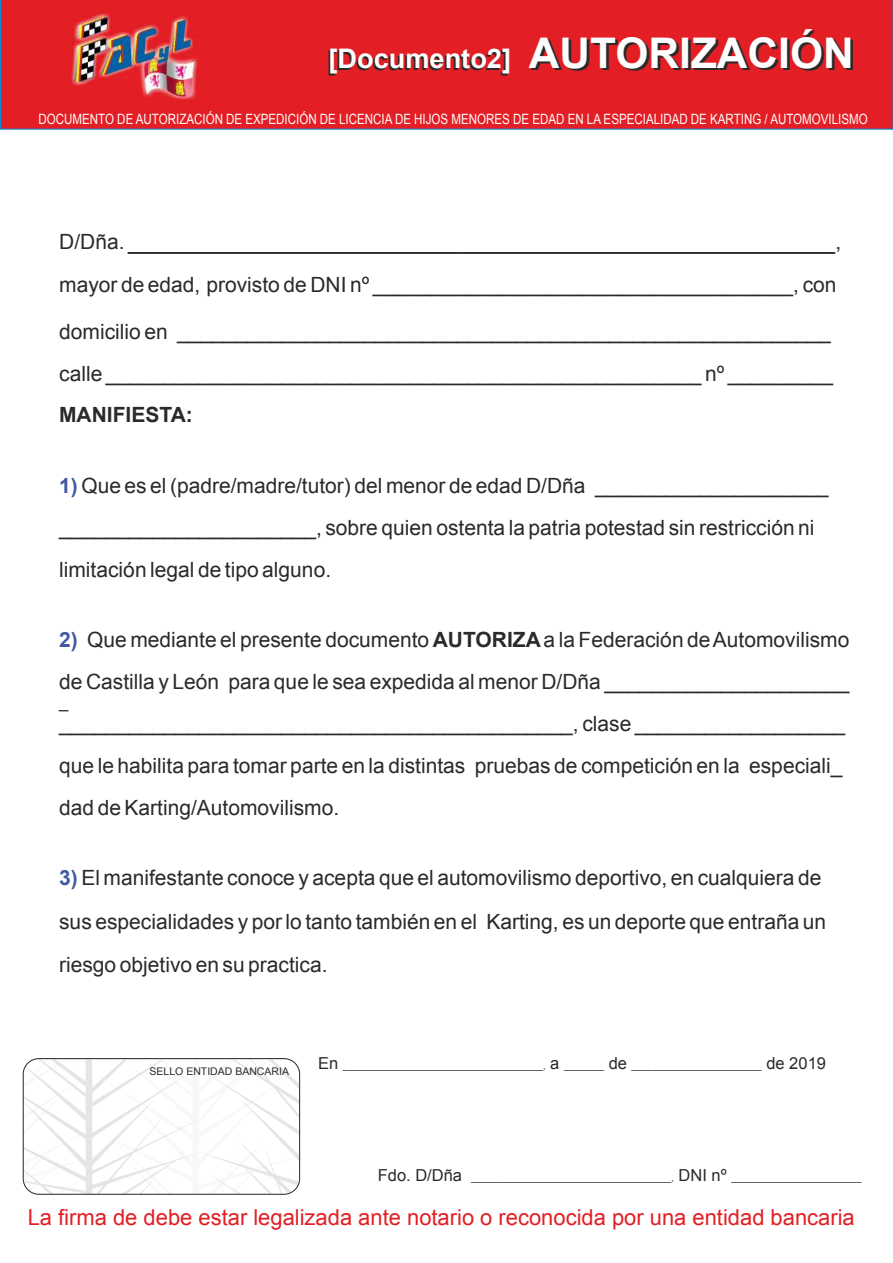
<style>
.page{position:relative;width:893px;height:1263px;background:#fff}
.page>*{position:absolute;margin:0;border:0;box-sizing:border-box;transform-origin:0 0}
.t1{font:700 27px "Arial";color:#fefefe}
.t2{font:24px "Arial";color:#2b2a29}
.t3{font:21.9px "Arial";color:#e31e24}
.t4{font:21px/41.8px "Arial";color:#2b2a29}
.t5{font:700 21px "Arial";color:#2b2a29}
.t6{font:16.5px "Arial";color:#2b2a29}
.t7{font:14.25px "Arial";color:#fefefe;scale:.81 1}
.t8{font:10.5px "Arial";color:#2b2a29}
.t9{font:9px "Arial";color:#2b2a29}
.s1{font-size:42.3px;color:#2b2a29}
.s2{font-size:21px}
.s3{font-weight:700;color:#415aa4}
.s4{font-weight:700}
.s5{font-size:16.5px}
</style>
<div class="page">
<div style="left:0;top:0;width:893px;height:130px;background:#e31e24"></div>
<img style="left:139px;top:85px;width:60px;height:16px">
<img style="left:143px;top:85px;width:52px;height:12px">
<img style="left:72px;top:14px;width:127px;height:71px">
<img style="left:75px;top:17px;width:121px;height:65px">
<img style="left:23px;top:1058px;width:277px;height:137px">
<div style="left:23px;top:1058px;width:277px;height:137px;border:1px solid #2b2a29;border-radius:16px"></div>
<p class="t1" style="left:328px;top:48px;width:529px">[Documento2] <span class="s1">AUTORIZACIÓN</span></p>
<p class="t7" style="left:39px;top:114px;width:1025px">DOCUMENTO DE AUTORIZACIÓN DE EXPEDICIÓN DE LICENCIA DE HIJOS MENORES DE EDAD EN LA ESPECIALIDAD DE KARTING / AUTOMOVILISMO</p>
<p class="t2" style="left:59px;top:232px;width:784px"><span class="s2">D/Dña.</span> _____________________________________________________<span class="s2">,</span></p>
<p class="t4" style="left:59px;top:265px;width:779px">mayor de edad, provisto de DNI nº ____________________________________, con</p>
<p class="t4" style="left:59px;top:312px;width:775px">domicilio en ________________________________________________________ calle ___________________________________________________ nº _________</p>
<p class="t5" style="left:59px;top:407px;width:135px">MANIFIESTA:</p>
<p class="t4" style="left:59px;top:466px;width:771px"><span class="s3">1)</span> Que es el (padre/madre/tutor) del menor de edad D/Dña ____________________ ______________________, sobre quien ostenta la patria potestad sin restricción ni limitación legal de tipo alguno.</p>
<p class="t4" style="left:59px;top:621px;width:792px"><span class="s3">2)</span> Que mediante el presente documento <span class="s4">AUTORIZA</span>a la Federación de Automovilismo de Castilla y León para que le sea expedida al menor D/Dña _____________________</p>
<p class="t6" style="left:59px;top:696px;width:11px">_</p>
<p class="t4" style="left:59px;top:704px;width:787px">____________________________________________, clase __________________ que le habilita para tomar parte en la distintas pruebas de competición en la especiali_ dad de Karting/Automovilismo.</p>
<p class="t4" style="left:59px;top:858px;width:769px;line-height:43.5px"><span class="s3">3)</span> El manifestante conoce y acepta que el automovilismo deportivo, en cualquiera de sus especialidades y por lo tanto también en el Karting, es un deporte que entraña un riesgo objetivo en su practica.</p>
<p class="t8" style="left:150px;top:1067px;width:141px">SELLO ENTIDAD BANCARIA</p>
<p class="t9" style="left:318px;top:1062px;width:509px"><span class="s5">En</span> ________________________________________, <span class="s5">a</span> ________ <span class="s5">de</span> __________________________ <span class="s5">de 2019</span></p>
<p class="t9" style="left:378px;top:1175px;width:485px"><span class="s5">Fdo. D/Dña</span> ________________________________________, <span class="s5">DNI nº</span> __________________________</p>
<p class="t3" style="left:28px;top:1209px;width:828px">La firma de debe estar legalizada ante notario o reconocida por una entidad bancaria</p>
</div>
